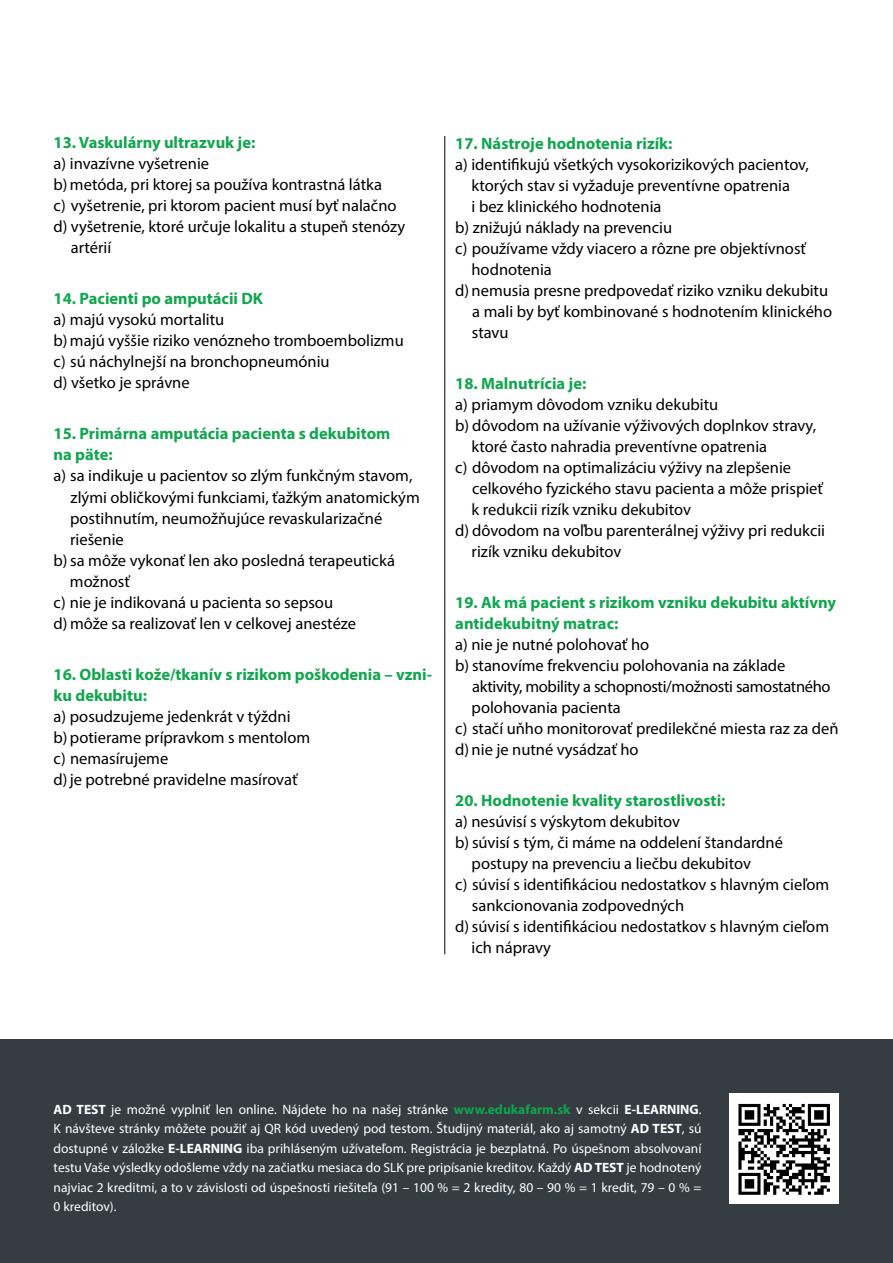
<style>
.page{position:relative;width:893px;height:1263px;background:#fff}
.page>*{position:absolute;margin:0;border:0;box-sizing:border-box;transform-origin:0 0}
.t1{font:16.5px/21px "Myriad Pro";color:#000}
.t2{font:700 16.5px/21px "Myriad Pro";color:#10a64e}
.t3{font:16.5px "Myriad Pro";letter-spacing:-.02em;color:#000}
.t4{font:13.5px/19.5px "Myriad Pro";color:#fff;text-align:justify}
.s1{font-weight:700}
.s2{font-weight:700;color:#10a64e}
</style>
<div class="page">
<div style="left:0;top:1039px;width:893px;height:224px;background:#353c42"></div>
<hr style="left:444px;top:136px;width:1px;height:818px;background:#000">
<img style="left:729px;top:1093px;width:110px;height:110px">
<p class="t2" style="left:54px;top:132px;width:203px">13. Vaskulárny ultrazvuk je:</p>
<p class="t1" style="left:54px;top:153px;width:157px">a) invazívne vyšetrenie</p>
<p class="t1" style="left:54px;top:174px;width:330px">b) metóda, pri ktorej sa používa kontrastná látka</p>
<p class="t1" style="left:54px;top:195px;width:344px">c) vyšetrenie, pri ktorom pacient musí byť nalačno</p>
<p class="t1" style="left:54px;top:216px;width:353px">d) vyšetrenie, ktoré určuje lokalitu a stupeň stenózy</p>
<p class="t1" style="left:71px;top:237px;width:42px">artérií</p>
<p class="t2" style="left:54px;top:288px;width:211px">14. Pacienti po amputácii DK</p>
<p class="t1" style="left:54px;top:309px;width:352px">a) majú vysokú mortalitu<br>b) majú vyššie riziko venózneho tromboembolizmu c) sú náchylnejší na bronchopneumóniu<br>d) všetko je správne</p>
<p class="t2" style="left:54px;top:423px;width:338px">15. Primárna amputácia pacienta s dekubitom na päte:</p>
<p class="t1" style="left:54px;top:465px;width:360px">a) sa indikuje u pacientov so zlým funkčným stavom,</p>
<p class="t1" style="left:71px;top:486px;width:351px">zlými obličkovými funkciami, ťažkým anatomickým</p>
<p class="t1" style="left:70px;top:507px;width:314px">postihnutím, neumožňujúce revaskularizačné</p>
<p class="t1" style="left:70px;top:528px;width:55px">riešenie</p>
<p class="t1" style="left:54px;top:549px;width:343px">b) sa môže vykonať len ako posledná terapeutická</p>
<p class="t1" style="left:70px;top:570px;width:62px">možnosť</p>
<p class="t1" style="left:54px;top:591px;width:281px">c) nie je indikovaná u pacienta so sepsou</p>
<p class="t1" style="left:54px;top:612px;width:304px">d) môže sa realizovať len v celkovej anestéze</p>
<p class="t2" style="left:54px;top:663px;width:380px">16. Oblasti kože/tkanív s rizikom poškodenia – vzni&shy;ku dekubitu:</p>
<p class="t1" style="left:54px;top:705px;width:258px">a) posudzujeme jedenkrát v týždni<br>b) potierame prípravkom s mentolom c) nemasírujeme<br>d) je potrebné pravidelne masírovať</p>
<p class="t2" style="left:455px;top:132px;width:219px">17. Nástroje hodnotenia rizík:</p>
<p class="t1" style="left:455px;top:153px;width:355px">a) identifikujú všetkých vysokorizikových pacientov,</p>
<p class="t1" style="left:472px;top:174px;width:320px">ktorých stav si vyžaduje preventívne opatrenia</p>
<p class="t1" style="left:472px;top:195px;width:191px">i bez klinického hodnotenia</p>
<p class="t1" style="left:455px;top:216px;width:218px">b) znižujú náklady na prevenciu</p>
<p class="t1" style="left:455px;top:237px;width:352px">c) používame vždy viacero a rôzne pre objektívnosť</p>
<p class="t1" style="left:471px;top:258px;width:82px">hodnotenia</p>
<p class="t1" style="left:455px;top:279px;width:374px">d) nemusia presne predpovedať riziko vzniku dekubitu</p>
<p class="t1" style="left:472px;top:300px;width:361px">a mali by byť kombinované s hodnotením klinického</p>
<p class="t1" style="left:472px;top:321px;width:38px">stavu</p>
<p class="t2" style="left:455px;top:372px;width:133px">18. Malnutrícia je:</p>
<p class="t1" style="left:455px;top:393px;width:264px">a) priamym dôvodom vzniku dekubitu</p>
<p class="t1" style="left:455px;top:414px;width:362px">b) dôvodom na užívanie výživových doplnkov stravy,</p>
<p class="t1" style="left:472px;top:435px;width:297px">ktoré často nahradia preventívne opatrenia</p>
<p class="t1" style="left:455px;top:456px;width:337px">c) dôvodom na optimalizáciu výživy na zlepšenie</p>
<p class="t1" style="left:472px;top:477px;width:352px">celkového fyzického stavu pacienta a môže prispieť</p>
<p class="t1" style="left:472px;top:498px;width:221px">k redukcii rizík vzniku dekubitov</p>
<p class="t1" style="left:455px;top:519px;width:371px">d) dôvodom na voľbu parenterálnej výživy pri redukcii</p>
<p class="t1" style="left:472px;top:540px;width:151px">rizík vzniku dekubitov</p>
<p class="t2" style="left:455px;top:591px;width:382px">19. Ak má pacient s rizikom vzniku dekubitu aktívny antidekubitný matrac:</p>
<p class="t1" style="left:455px;top:633px;width:195px">a) nie je nutné polohovať ho</p>
<p class="t1" style="left:455px;top:654px;width:332px">b) stanovíme frekvenciu polohovania na základe</p>
<p class="t3" style="left:472px;top:676px;width:360px">aktivity, mobility a schopnosti/možnosti samostatného</p>
<p class="t1" style="left:472px;top:696px;width:151px">polohovania pacienta</p>
<p class="t1" style="left:455px;top:717px;width:385px">c) stačí uňho monitorovať predilekčné miesta raz za deň</p>
<p class="t1" style="left:455px;top:738px;width:185px">d) nie je nutné vysádzať ho</p>
<p class="t2" style="left:455px;top:789px;width:272px">20. Hodnotenie kvality starostlivosti:</p>
<p class="t1" style="left:455px;top:810px;width:226px">a) nesúvisí s výskytom dekubitov</p>
<p class="t1" style="left:455px;top:831px;width:329px">b) súvisí s tým, či máme na oddelení štandardné</p>
<p class="t1" style="left:472px;top:852px;width:281px">postupy na prevenciu a liečbu dekubitov</p>
<p class="t1" style="left:455px;top:873px;width:375px">c) súvisí s identifikáciou nedostatkov s hlavným cieľom</p>
<p class="t1" style="left:472px;top:894px;width:214px">sankcionovania zodpovedných</p>
<p class="t1" style="left:455px;top:915px;width:375px">d) súvisí s identifikáciou nedostatkov s hlavným cieľom</p>
<p class="t1" style="left:472px;top:936px;width:81px">ich nápravy</p>
<p class="t4" style="left:54px;top:1099px;width:649px"><span class="s1">AD TEST</span> je možné vyplniť len online. Nájdete ho na našej stránke <span class="s2">www.edukafarm.sk</span> v sekcii <span class="s1">E-LEARNING</span>.<br>K návšteve stránky môžete použiť aj QR kód uvedený pod testom. Študijný materiál, ako aj samotný <span class="s1">AD TEST</span>, sú dostupné v záložke <span class="s1">E-LEARNING</span> iba prihláseným užívateľom. Registrácia je bezplatná. Po úspešnom absolvovaní testu Vaše výsledky odošleme vždy na začiatku mesiaca do SLK pre pripísanie kreditov. Každý <span class="s1">AD TEST</span> je hodnotený najviac 2 kreditmi, a to v závislosti od úspešnosti riešiteľa (91 – 100 % = 2 kredity, 80 – 90 % = 1 kredit, 79 – 0 % = 0 kreditov).</p>
</div>
